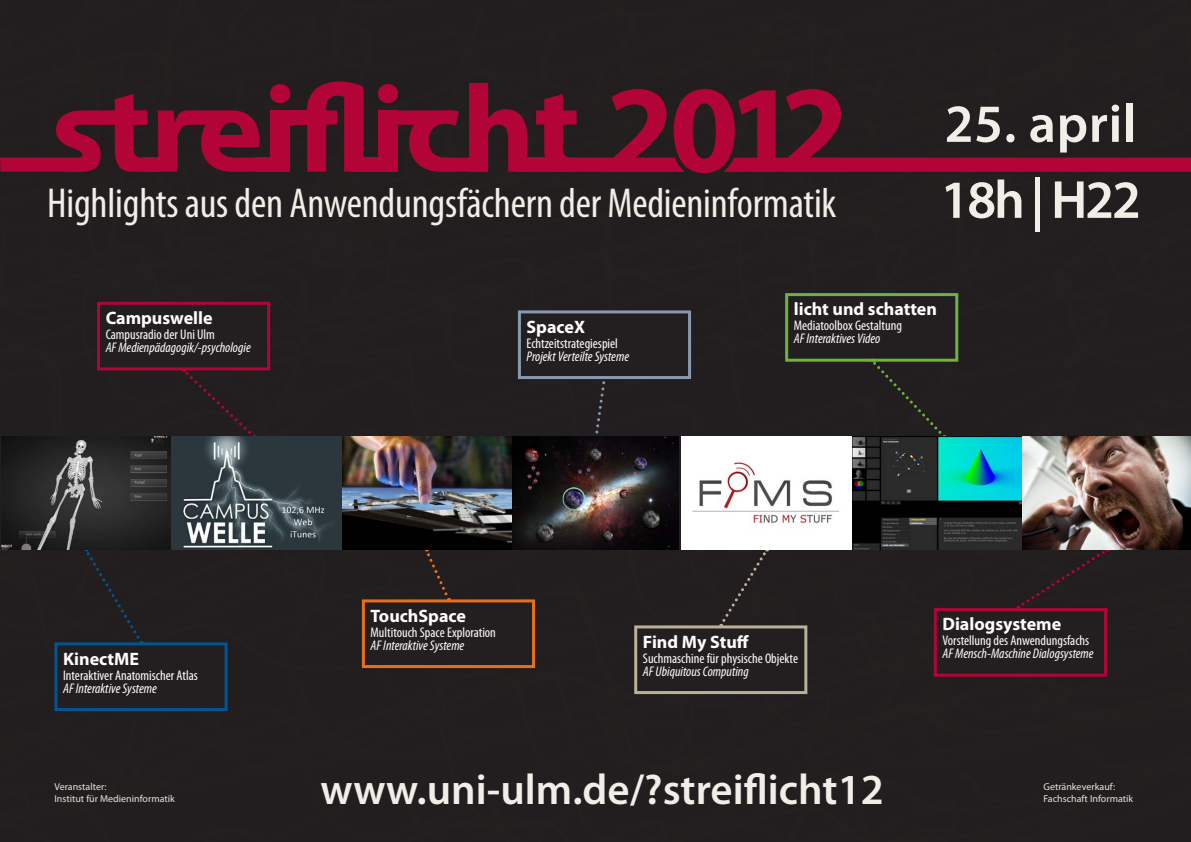
<style>
.page{position:relative;width:1191px;height:842px;background:#fff}
.page>*{position:absolute;margin:0;border:0;box-sizing:border-box;transform-origin:0 0}
.t1{font:600 54px/76px "Myriad Pro";letter-spacing:.01em;color:#f0eee7}
.t2{font:600 43px "Myriad Pro";color:#f0eee7}
.t3{font:condensed 42px "Myriad Pro";letter-spacing:-.005em;color:#f0eee7}
.t4{font:700 18px "Myriad Pro";color:#fff}
.t5{font:condensed 14px "Myriad Pro";color:#fff}
.t6{font:italic condensed 14px "Myriad Pro";color:#fff}
.t7{font:10px/12px "Myriad Pro";color:#e8e6dc}
</style>
<div class="page">
<div style="left:0;top:0;width:1190px;height:842px;background:#231f20"></div>
<div style="left:54px;top:642px;width:174px;height:69px;border:3px solid #005594"></div>
<div style="left:97px;top:302px;width:173px;height:68px;border:3px solid #b30437"></div>
<div style="left:362px;top:599px;width:173px;height:69px;border:3px solid #e4701e"></div>
<div style="left:518px;top:310px;width:173px;height:69px;border:3px solid #8999af"></div>
<div style="left:634px;top:625px;width:173px;height:69px;border:3px solid #b9b298"></div>
<div style="left:785px;top:293px;width:173px;height:69px;border:3px solid #6cb43f"></div>
<div style="left:933px;top:608px;width:174px;height:69px;border:3px solid #b30437"></div>
<div style="left:271px;top:111px;width:19px;height:61px;background:#b30437"></div>
<div style="left:270px;top:84px;width:20px;height:19px;background:#b30437;border-radius:50%"></div>
<svg style="left:299px;top:82px;width:64px;height:90px"></svg>
<div style="left:378px;top:111px;width:19px;height:61px;background:#b30437"></div>
<div style="left:378px;top:84px;width:20px;height:19px;background:#b30437;border-radius:50%"></div>
<svg style="left:0;top:94px;width:147px;height:78px"></svg>
<div style="left:143px;top:158px;width:16px;height:14px;background:#b30437"></div>
<div style="left:256px;top:158px;width:29px;height:14px;background:#b30437"></div>
<div style="left:282px;top:111px;width:44px;height:14px;background:#b30437"></div>
<div style="left:351px;top:158px;width:44px;height:14px;background:#b30437"></div>
<svg style="left:393px;top:83px;width:134px;height:89px"></svg>
<div style="left:517px;top:158px;width:44px;height:14px;background:#b30437"></div>
<svg style="left:158px;top:110px;width:101px;height:62px"></svg>
<svg style="left:536px;top:89px;width:655px;height:84px"></svg>
<svg style="left:181px;top:368px;width:74px;height:69px"></svg>
<svg style="left:83px;top:550px;width:59px;height:94px"></svg>
<svg style="left:423px;top:550px;width:27px;height:51px"></svg>
<svg style="left:593px;top:376px;width:14px;height:61px"></svg>
<svg style="left:719px;top:550px;width:50px;height:77px"></svg>
<svg style="left:869px;top:358px;width:76px;height:79px"></svg>
<svg style="left:1017px;top:550px;width:91px;height:59px"></svg>
<img style="left:1px;top:437px;width:677px;height:113px">
<img style="left:851px;top:437px;width:340px;height:113px">
<div style="left:681px;top:437px;width:170px;height:113px;background:#fff"></div>
<img style="left:692px;top:462px;width:148px;height:62px">
<h3 class="t3" style="left:47px;top:177px;width:790px">Highlights aus den Anwendungsfächern der Medieninformatik</h3>
<h1 class="t1" style="left:940px;top:84px;width:202px">25. april<br>18h|H22</h1>
<p class="t4" style="left:106px;top:306px;width:108px">Campuswelle</p>
<p class="t5" style="left:106px;top:326px;width:111px">Campusradio der Uni Ulm</p>
<p class="t6" style="left:106px;top:339px;width:147px">AF Medienpädagogik/-psychologie</p>
<p class="t4" style="left:526px;top:315px;width:60px">SpaceX</p>
<p class="t5" style="left:526px;top:334px;width:93px">Echtzeitstrategiespiel</p>
<p class="t6" style="left:526px;top:347px;width:104px">Projekt Verteilte Systeme</p>
<p class="t4" style="left:794px;top:297px;width:145px">licht und schatten</p>
<p class="t5" style="left:794px;top:317px;width:110px">Mediatoolbox Gestaltung</p>
<p class="t6" style="left:794px;top:330px;width:88px">AF Interaktives Video</p>
<p class="t4" style="left:63px;top:647px;width:77px">KinectME</p>
<p class="t5" style="left:63px;top:666px;width:136px">Interaktiver Anatomischer Atlas</p>
<p class="t6" style="left:63px;top:679px;width:95px">AF Interaktive Systeme</p>
<p class="t4" style="left:370px;top:604px;width:97px">TouchSpace</p>
<p class="t5" style="left:370px;top:623px;width:127px">Multitouch Space Exploration</p>
<p class="t6" style="left:370px;top:636px;width:95px">AF Interaktive Systeme</p>
<p class="t4" style="left:643px;top:630px;width:107px">Find My Stuff</p>
<p class="t5" style="left:643px;top:649px;width:157px">Suchmaschine für physische Objekte</p>
<p class="t6" style="left:643px;top:662px;width:107px">AF Ubiquitous Computing</p>
<p class="t4" style="left:942px;top:612px;width:120px">Dialogsysteme</p>
<p class="t5" style="left:942px;top:632px;width:148px">Vorstellung des Anwendungsfachs</p>
<p class="t6" style="left:942px;top:645px;width:153px">AF Mensch-Maschine Dialogsysteme</p>
<h2 class="t2" style="left:320px;top:762px;width:565px">www.uni-ulm.de/?streiflicht12</h2>
<p class="t7" style="left:54px;top:780px;width:122px">Veranstalter:<br>Institut für Medieninformatik</p>
<p class="t7" style="left:1043px;top:780px;width:91px">Getränkeverkauf:<br>Fachschaft Informatik</p>
</div>
